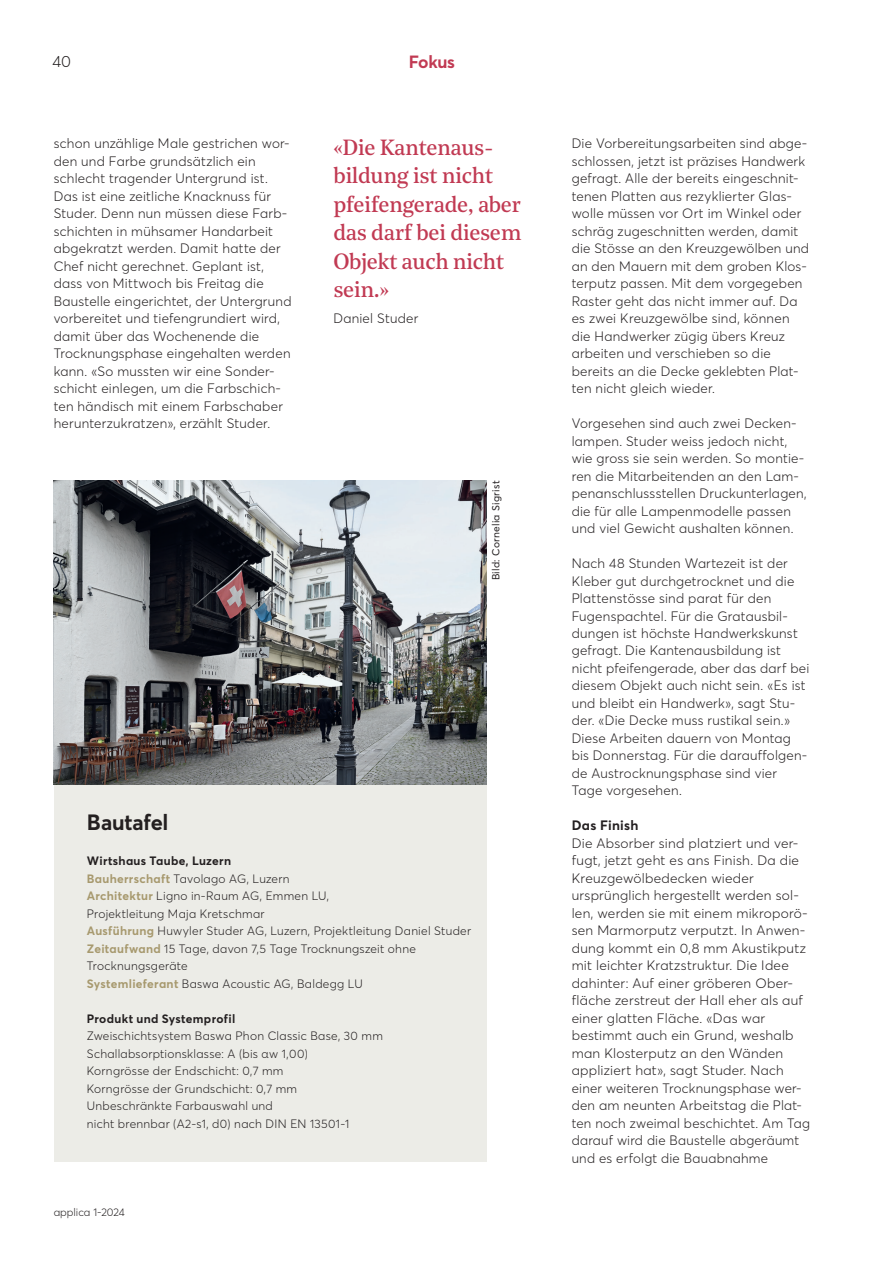
<style>
.page{position:relative;width:893px;height:1263px;background:#fff}
.page>*{position:absolute;margin:0;border:0;box-sizing:border-box;transform-origin:0 0}
.t1{font:21.9px/28.5px "Noe Text";letter-spacing:-.02em;color:#c13a53}
.t2{font:700 21.9px "Averta";letter-spacing:-.005em;color:#231f20}
.t3{font:700 17.55px "Averta";letter-spacing:-.02em;color:#c13a53}
.t4{font:300 16.05px "Averta";color:#231f20}
.t5{font:300 13.5px/17.5px "Averta";letter-spacing:.02em;color:#231f20}
.t6{font:700 13.5px "Averta";letter-spacing:.02em;color:#231f20}
.t7{font:300 12px/17.5px "Averta";letter-spacing:.025em;color:#231f20}
.t8{font:700 12px "Averta";letter-spacing:.03em;color:#231f20}
.t9{font:300 10.95px "Averta";color:#231f20}
.t10{font:10.2px "Averta";letter-spacing:.03em;color:#231f20}
.s1{font-weight:700}
.s2{font-weight:700;color:#a7996e}
</style>
<div class="page">
<div style="left:54px;top:784px;width:433px;height:378px;background:#ecece7"></div>
<img style="left:53px;top:481px;width:433px;height:304px">
<p class="t4" style="left:52px;top:54px;width:20px">40</p>
<p class="t3" style="left:409px;top:54px;width:48px">Fokus</p>
<p class="t5" style="left:54px;top:136px;width:239px">schon unzählige Male gestrichen wor&shy;den und Farbe grundsätzlich ein schlecht tragender Untergrund ist.<br>Das ist eine zeitliche Knacknuss für Studer. Denn nun müssen diese Farb&shy;schichten in mühsamer Handarbeit abgekratzt werden. Damit hatte der Chef nicht gerechnet. Geplant ist, dass von Mittwoch bis Freitag die Baustelle eingerichtet, der Untergrund vorbereitet und tiefengrundiert wird, damit über das Wochenende die Trocknungsphase eingehalten werden kann. «So mussten wir eine Sonder&shy;schicht einlegen, um die Farbschich&shy;ten händisch mit einem Farbschaber herunterzukratzen», erzählt Studer.</p>
<h1 class="t1" style="left:333px;top:135px;width:190px">«Die Kantenaus&shy;bildung ist nicht pfeifengerade, aber das darf bei diesem<br>Objekt auch nicht sein.»</h1>
<p class="t5" style="left:333px;top:310px;width:86px">Daniel Studer</p>
<p class="t10" style="left:491px;top:580px;width:101px;rotate:-90deg">Bild: Cornelia Sigrist</p>
<h1 class="t2" style="left:87px;top:813px;width:83px">Bautafel</h1>
<p class="t7" style="left:87px;top:853px;width:386px"><span class="s1">Wirtshaus Taube, Luzern<br></span><span class="s2">Bauherrschaft</span> Tavolago AG, Luzern<br><span class="s2">Architektur</span> Ligno in-Raum AG, Emmen LU,<br>Projektleitung Maja Kretschmar<br><span class="s2">Ausführung</span> Huwyler Studer AG, Luzern, Projektleitung Daniel Studer <span class="s2">Zeitaufwand</span> 15 Tage, davon 7,5 Tage Trocknungszeit ohne Trocknungsgeräte<br><span class="s2">Systemlieferant</span> Baswa Acoustic AG, Baldegg LU</p>
<p class="t8" style="left:87px;top:1014px;width:150px">Produkt und Systemprofil</p>
<p class="t7" style="left:87px;top:1028px;width:298px">Zweischichtsystem Baswa Phon Classic Base, 30 mm Schallabsorptionsklasse: A (bis αw 1,00)<br>Korngrösse der Endschicht: 0,7 mm<br>Korngrösse der Grundschicht: 0,7 mm Unbeschränkte Farbauswahl und<br>nicht brennbar (A2-s1, d0) nach DIN EN 13501-1</p>
<p class="t9" style="left:54px;top:1207px;width:73px">applica 1-2024</p>
<p class="t5" style="left:572px;top:136px;width:239px">Die Vorbereitungsarbeiten sind abge&shy;schlossen, jetzt ist präzises Handwerk gefragt. Alle der bereits eingeschnit&shy;tenen Platten aus rezyklierter Glas&shy;wolle müssen vor Ort im Winkel oder schräg zugeschnitten werden, damit die Stösse an den Kreuzgewölben und an den Mauern mit dem groben Klos&shy;terputz passen. Mit dem vorgegeben Raster geht das nicht immer auf. Da es zwei Kreuzgewölbe sind, können die Handwerker zügig übers Kreuz arbeiten und verschieben so die bereits an die Decke geklebten Plat&shy;ten nicht gleich wieder.</p>
<p class="t5" style="left:572px;top:415px;width:237px">Vorgesehen sind auch zwei Decken&shy;lampen. Studer weiss jedoch nicht, wie gross sie sein werden. So montie&shy;ren die Mitarbeitenden an den Lam&shy;penanschlussstellen Druckunterlagen, die für alle Lampenmodelle passen und viel Gewicht aushalten können.</p>
<p class="t5" style="left:572px;top:555px;width:239px">Nach 48 Stunden Wartezeit ist der Kleber gut durchgetrocknet und die Plattenstösse sind parat für den Fugenspachtel. Für die Gratausbil&shy;dungen ist höchste Handwerkskunst gefragt. Die Kantenausbildung ist nicht pfeifengerade, aber das darf bei diesem Objekt auch nicht sein. «Es ist und bleibt ein Handwerk», sagt Stu&shy;der. «Die Decke muss rustikal sein.» Diese Arbeiten dauern von Montag bis Donnerstag. Für die darauffolgen&shy;de Austrocknungsphase sind vier Tage vorgesehen.</p>
<p class="t6" style="left:572px;top:820px;width:68px">Das Finish</p>
<p class="t5" style="left:572px;top:835px;width:240px">Die Absorber sind platziert und ver&shy;fugt, jetzt geht es ans Finish. Da die Kreuzgewölbedecken wieder ursprünglich hergestellt werden sol&shy;len, werden sie mit einem mikroporö&shy;sen Marmorputz verputzt. In Anwen&shy;dung kommt ein 0,8 mm Akustikputz mit leichter Kratzstruktur. Die Idee dahinter: Auf einer gröberen Ober&shy;fläche zerstreut der Hall eher als auf einer glatten Fläche. «Das war bestimmt auch ein Grund, weshalb man Klosterputz an den Wänden appliziert hat», sagt Studer. Nach einer weiteren Trocknungsphase wer&shy;den am neunten Arbeitstag die Plat&shy;ten noch zweimal beschichtet. Am Tag darauf wird die Baustelle abgeräumt und es erfolgt die Bauabnahme</p>
</div>
